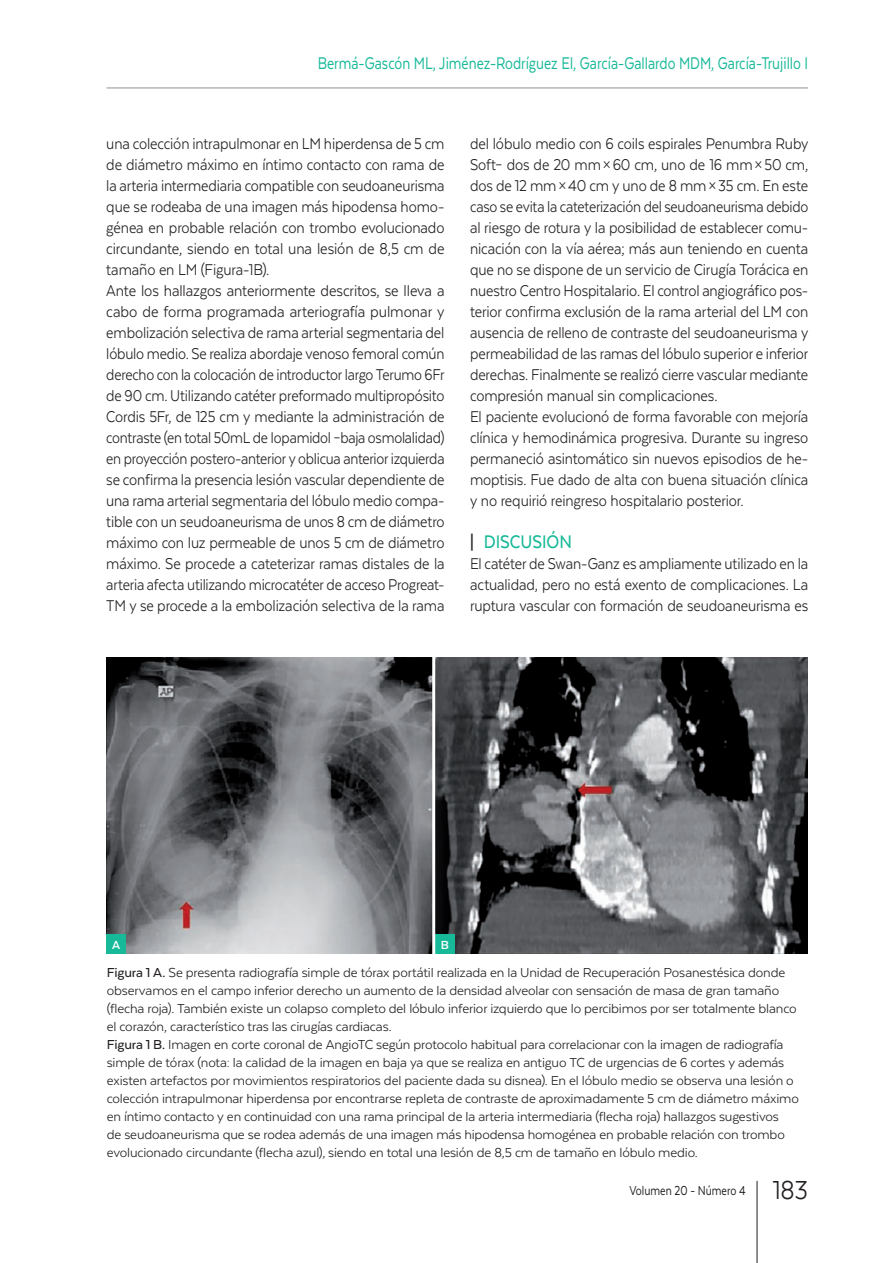
<style>
.page{position:relative;width:893px;height:1263px;background:#fff}
.page>*{position:absolute;margin:0;border:0;box-sizing:border-box;transform-origin:0 0}
.INTER_Apartado_1{font:500 21px "Texta";color:#16b998;scale:.9 1}
.t1{font:19.5px "Texta";color:#16b998;scale:.8 1}
.INTER_Texto{font:18px/21px "Texta";letter-spacing:-.01em;color:#231f20;text-align:justify;scale:.9 1}
.INTER_Texto-2{font:18px/21px "Texta";letter-spacing:-.01em;color:#231f20;text-align:justify;scale:.91 1}
.INTER_Figura_pie_de{font:15px/18px "Texta";letter-spacing:-.01em;color:#231f20}
.t2{font:15px "Texta";color:#231f20;scale:.8 1}
.INTER_Figura_letra{font:700 13.5px "Texta";color:#fff}
.s1{color:#231f20}
.s2{font-weight:500}
.s3{font-size:30px}
</style>
<div class="page">
<img style="left:106px;top:657px;width:702px;height:296px">
<div style="left:106px;top:934px;width:20px;height:19px;background:#16b998"></div>
<div style="left:435px;top:934px;width:20px;height:19px;background:#16b998"></div>
<hr style="left:432px;top:655px;width:3px;height:303px;background:#fff">
<hr style="left:107px;top:88px;width:701px;height:1px;background:#231f20">
<hr style="left:757px;top:1181px;width:1px;height:82px;background:#231f20">
<p class="t1" style="left:318px;top:53px;width:614px">Bermá-Gascón ML, Jiménez-Rodríguez EI, García-Gallardo MDM, García-Trujillo I</p>
<p class="INTER_Texto" style="left:106px;top:132px;width:377px">una colección intrapulmonar en LM hiperdensa de 5 cm de diámetro máximo en íntimo contacto con rama de la arteria intermediaria compatible con seudoaneurisma que se rodeaba de una imagen más hipodensa homo&shy;génea en probable relación con trombo evolucionado circundante, siendo en total una lesión de 8,5 cm de tamaño en LM (Figura-1B).</p>
<p class="INTER_Texto-2" style="left:106px;top:279px;width:373px">Ante los hallazgos anteriormente descritos, se lleva a cabo de forma programada arteriografía pulmonar y embolización selectiva de rama arterial segmentaria del lóbulo medio. Se realiza abordaje venoso femoral común derecho con la colocación de introductor largo Terumo 6Fr de 90 cm. Utilizando catéter preformado multipropósito Cordis 5Fr, de 125 cm y mediante la administración de contraste (en total 50mL de Iopamidol –baja osmolalidad) en proyección postero-anterior y oblicua anterior izquierda se confirma la presencia lesión vascular dependiente de una rama arterial segmentaria del lóbulo medio compa&shy;tible con un seudoaneurisma de unos 8 cm de diámetro máximo con luz permeable de unos 5 cm de diámetro máximo. Se procede a cateterizar ramas distales de la arteria afecta utilizando microcatéter de acceso Progreat-TM y se procede a la embolización selectiva de la rama</p>
<p class="INTER_Texto" style="left:470px;top:132px;width:377px">del lóbulo medio con 6 coils espirales Penumbra Ruby Soft– dos de 20 mm×60 cm, uno de 16 mm×50 cm, dos de 12 mm×40 cm y uno de 8 mm×35 cm. En este caso se evita la cateterización del seudoaneurisma debido al riesgo de rotura y la posibilidad de establecer comu&shy;nicación con la vía aérea; más aun teniendo en cuenta que no se dispone de un servicio de Cirugía Torácica en nuestro Centro Hospitalario. El control angiográfico pos&shy;terior confirma exclusión de la rama arterial del LM con ausencia de relleno de contraste del seudoaneurisma y permeabilidad de las ramas del lóbulo superior e inferior derechas. Finalmente se realizó cierre vascular mediante compresión manual sin complicaciones.</p>
<p class="INTER_Texto" style="left:470px;top:405px;width:377px">El paciente evolucionó de forma favorable con mejoría clínica y hemodinámica progresiva. Durante su ingreso permaneció asintomático sin nuevos episodios de he&shy;moptisis. Fue dado de alta con buena situación clínica y no requirió reingreso hospitalario posterior.</p>
<p class="INTER_Apartado_1" style="left:470px;top:530px;width:115px"><span class="s1">|</span> DISCUSIÓN</p>
<p class="INTER_Texto" style="left:470px;top:552px;width:377px">El catéter de Swan-Ganz es ampliamente utilizado en la actualidad, pero no está exento de complicaciones. La ruptura vascular con formación de seudoaneurisma es</p>
<p class="INTER_Figura_letra" style="left:112px;top:938px;width:10px">A</p>
<p class="INTER_Figura_letra" style="left:441px;top:938px;width:10px">B</p>
<p class="INTER_Figura_pie_de" style="left:107px;top:963px;width:691px"><span class="s2">Figura 1 A.</span> Se presenta radiografía simple de tórax portátil realizada en la Unidad de Recuperación Posanestésica donde observamos en el campo inferior derecho un aumento de la densidad alveolar con sensación de masa de gran tamaño (flecha roja). También existe un colapso completo del lóbulo inferior izquierdo que lo percibimos por ser totalmente blanco el corazón, característico tras las cirugías cardiacas.</p>
<p class="INTER_Figura_pie_de" style="left:107px;top:1035px;width:694px"><span class="s2">Figura 1 B.</span> Imagen en corte coronal de AngioTC según protocolo habitual para correlacionar con la imagen de radiografía simple de tórax (nota: la calidad de la imagen en baja ya que se realiza en antiguo TC de urgencias de 6 cortes y además existen artefactos por movimientos respiratorios del paciente dada su disnea). En el lóbulo medio se observa una lesión o colección intrapulmonar hiperdensa por encontrarse repleta de contraste de aproximadamente 5 cm de diámetro máximo en íntimo contacto y en continuidad con una rama principal de la arteria intermediaria (flecha roja) hallazgos sugestivos<br>de seudoaneurisma que se rodea además de una imagen más hipodensa homogénea en probable relación con trombo evolucionado circundante (flecha azul), siendo en total una lesión de 8,5 cm de tamaño en lóbulo medio.</p>
<p class="t2" style="left:629px;top:1182px;width:225px">Volumen 20 - Número 4 <span class="s3">183</span></p>
</div>
